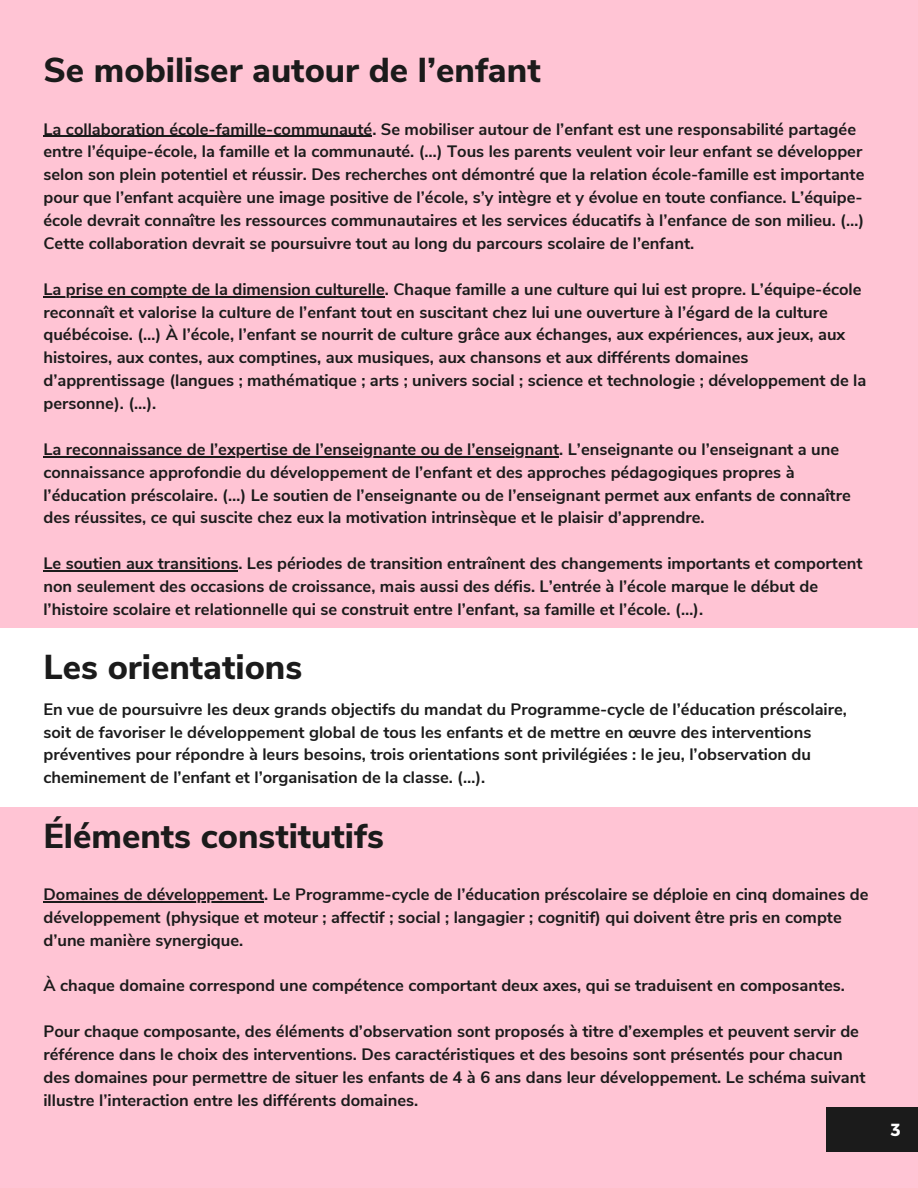
<style>
.page{position:relative;width:918px;height:1188px;background:#fff}
.page>*{position:absolute;margin:0;border:0;box-sizing:border-box;transform-origin:0 0}
.t1{font:800 34.5px "Nunito Sans";color:#1b1b1b}
.t2{font:700 17.55px "Montserrat";color:#fff}
.t3{font:700 16.5px/22.8px "Nunito Sans";color:#1b1b1b}
</style>
<div class="page">
<div style="left:0;top:0;width:918px;height:628px;background:#ffc4d4"></div>
<div style="left:0;top:808px;width:918px;height:380px;background:#ffc4d4"></div>
<hr style="left:43px;top:136px;width:329px;height:1px;background:#1b1b1b">
<hr style="left:43px;top:296px;width:342px;height:1px;background:#1b1b1b">
<hr style="left:43px;top:456px;width:516px;height:1px;background:#1b1b1b">
<hr style="left:43px;top:570px;width:195px;height:2px;background:#1b1b1b">
<hr style="left:43px;top:901px;width:221px;height:2px;background:#1b1b1b">
<div style="left:826px;top:1107px;width:92px;height:45px;background:#1b1b1b"></div>
<p class="t1" style="left:43px;top:48px;width:499px">Se mobiliser autour de l’enfant</p>
<p class="t3" style="left:43px;top:118px;width:822px">La collaboration école-famille-communauté. Se mobiliser autour de l’enfant est une responsabilité partagée entre l’équipe-école, la famille et la communauté. (…) Tous les parents veulent voir leur enfant se développer selon son plein potentiel et réussir. Des recherches ont démontré que la relation école-famille est importante pour que l’enfant acquière une image positive de l’école, s’y intègre et y évolue en toute confiance. L’équipe&shy;école devrait connaître les ressources communautaires et les services éducatifs à l’enfance de son milieu. (…)<br>Cette collaboration devrait se poursuivre tout au long du parcours scolaire de l’enfant.</p>
<p class="t3" style="left:43px;top:278px;width:824px">La prise en compte de la dimension culturelle. Chaque famille a une culture qui lui est propre. L’équipe-école reconnaît et valorise la culture de l’enfant tout en suscitant chez lui une ouverture à l’égard de la culture québécoise. (…) À l’école, l’enfant se nourrit de culture grâce aux échanges, aux expériences, aux jeux, aux histoires, aux contes, aux comptines, aux musiques, aux chansons et aux différents domaines d’apprentissage (langues ; mathématique ; arts ; univers social ; science et technologie ; développement de la personne). (…).</p>
<p class="t3" style="left:43px;top:438px;width:809px">La reconnaissance de l’expertise de l’enseignante ou de l’enseignant. L’enseignante ou l’enseignant a une connaissance approfondie du développement de l’enfant et des approches pédagogiques propres à l’éducation préscolaire. (…) Le soutien de l’enseignante ou de l’enseignant permet aux enfants de connaître des réussites, ce qui suscite chez eux la motivation intrinsèque et le plaisir d’apprendre.</p>
<p class="t3" style="left:43px;top:552px;width:821px">Le soutien aux transitions. Les périodes de transition entraînent des changements importants et comportent non seulement des occasions de croissance, mais aussi des défis. L’entrée à l’école marque le début de l’histoire scolaire et relationnelle qui se construit entre l’enfant, sa famille et l’école. (…).</p>
<p class="t1" style="left:43px;top:645px;width:260px">Les orientations</p>
<p class="t3" style="left:43px;top:698px;width:805px">En vue de poursuivre les deux grands objectifs du mandat du Programme-cycle de l’éducation préscolaire, soit de favoriser le développement global de tous les enfants et de mettre en œuvre des interventions préventives pour répondre à leurs besoins, trois orientations sont privilégiées : le jeu, l’observation du cheminement de l’enfant et l’organisation de la classe. (…).</p>
<p class="t1" style="left:43px;top:813px;width:342px">Éléments constitutifs</p>
<p class="t3" style="left:43px;top:883px;width:827px">Domaines de développement. Le Programme-cycle de l’éducation préscolaire se déploie en cinq domaines de développement (physique et moteur ; affectif ; social ; langagier ; cognitif) qui doivent être pris en compte d’une manière synergique.</p>
<p class="t3" style="left:43px;top:975px;width:803px">À chaque domaine correspond une compétence comportant deux axes, qui se traduisent en composantes.</p>
<p class="t3" style="left:43px;top:1020px;width:824px">Pour chaque composante, des éléments d’observation sont proposés à titre d’exemples et peuvent servir de référence dans le choix des interventions. Des caractéristiques et des besoins sont présentés pour chacun des domaines pour permettre de situer les enfants de 4 à 6 ans dans leur développement. Le schéma suivant illustre l’interaction entre les différents domaines.</p>
<p class="t2" style="left:891px;top:1118px;width:11px">3</p>
</div>
